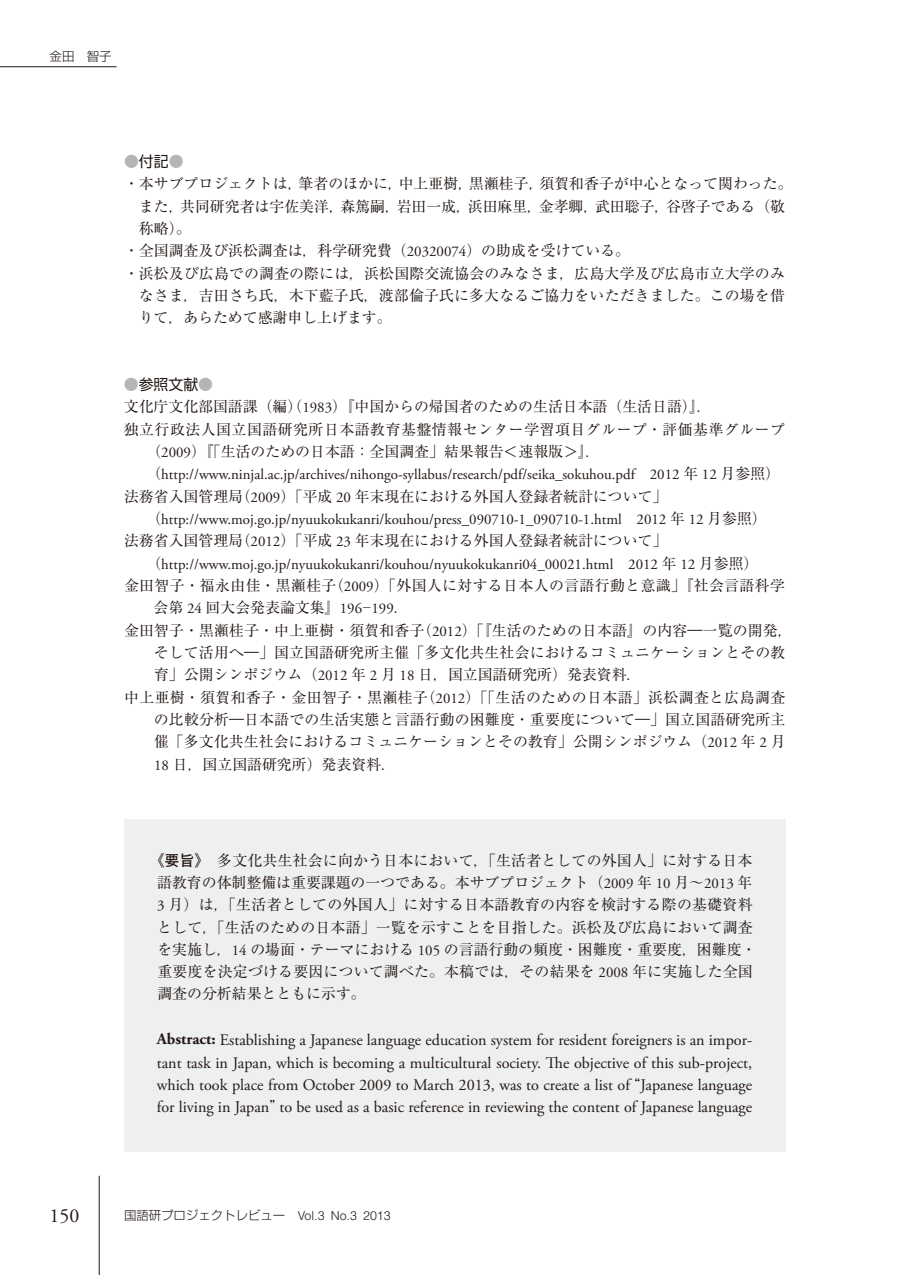
<style>
.page{position:relative;width:903px;height:1275px;background:#fff}
.page>*{position:absolute;margin:0;border:0;box-sizing:border-box;transform-origin:0 0}
.t1{font:19.78px "Adobe Garamond Pro";color:#231916}
.t2{font:16.1px/22.4px "Adobe Garamond Pro";color:#231916;text-align:justify}
.t3{font:14.88px/22.4px "Ryumin Pr 6 Regular 90 pv RKSJ H";letter-spacing:.01em;color:#231916}
.t4{font:14.88px "Adobe Garamond Pro";color:#231916}
.t5{font:14.88px "Ryumin Pr 6 Regular 90 pv RKSJ H";letter-spacing:.035em;color:#231916}
.t6{font:14.88px "Shin Go Pr 6 Regular 90 pv RKSJ H";color:#231916}
.t7{font:14.88px "Shin Go Pr 6 Regular 90 pv RKSJ H";color:#b5b5b6}
.t8{font:12.42px "Shin Go Pr 6 Light 90 pv RKSJ H";color:#231916}
.s1{color:#231916}
.s2{font-family:"Adobe Garamond Pro"}
.s3{color:#b5b5b6}
.s4{font-family:"Ryumin Pr 6 Regular 90 pv RKSJ H"}
.s5{font-family:"Futo Go B101 Pr 6 Bold 90 pv RKSJ H"}
.s6{font-weight:700}
.s7{font-family:"Helvetica";font-weight:300}
</style>
<div class="page">
<hr style="left:0;top:66px;width:117px;height:1px;background:#231916">
<hr style="left:99px;top:1176px;width:1px;height:99px;background:#231916">
<div style="left:124px;top:819px;width:661px;height:333px;background:#eeefef"></div>
<p class="t8" style="left:50px;top:51px;width:64px">金田　智子</p>
<p class="t7" style="left:124px;top:156px;width:61px">●<span class="s1">付記</span>●</p>
<p class="t3" style="left:124px;top:174px;width:670px">・本サブプロジェクトは，筆者のほかに，中上亜樹，黒瀬桂子，須賀和香子が中心となって関わった。</p>
<p class="t3" style="left:139px;top:197px;width:648px">また，共同研究者は宇佐美洋，森篤嗣，岩田一成，浜田麻里，金孝卿，武田聡子，谷啓子である（敬</p>
<p class="t3" style="left:139px;top:219px;width:54px">称略）。</p>
<p class="t3" style="left:124px;top:241px;width:507px">・全国調査及び浜松調査は，科学研究費（<span class="s2">20320074</span>）の助成を受けている。</p>
<p class="t3" style="left:124px;top:264px;width:662px">・浜松及び広島での調査の際には，浜松国際交流協会のみなさま，広島大学及び広島市立大学のみ</p>
<p class="t3" style="left:139px;top:286px;width:648px">なさま，吉田さち氏，木下藍子氏，渡部倫子氏に多大なるご協力をいただきました。この場を借</p>
<p class="t3" style="left:139px;top:308px;width:254px">りて，あらためて感謝申し上げます。</p>
<p class="t6" style="left:124px;top:379px;width:91px"><span class="s3">●</span>参照文献<span class="s3">●</span></p>
<p class="t3" style="left:124px;top:398px;width:589px">文化庁文化部国語課（編）（<span class="s2">1983</span>）『中国からの帰国者のための生活日本語（生活日語）』．</p>
<p class="t5" style="left:124px;top:424px;width:663px">独立行政法人国立国語研究所日本語教育基盤情報センター学習項目グループ・評価基準グループ</p>
<p class="t3" style="left:146px;top:442px;width:455px">（<span class="s2">2009</span>）『「生活のための日本語：全国調査」結果報告＜速報版＞』．</p>
<p class="t4" style="left:124px;top:469px;width:657px"><span class="s4">　　（</span>http://www.ninjal.ac.jp/archives/nihongo-syllabus/research/pdf/seika_sokuhou.pdf 2012 <span class="s4">年</span> 12 <span class="s4">月参照）</span></p>
<p class="t3" style="left:124px;top:487px;width:545px">法務省入国管理局（<span class="s2">2009</span>）「平成 <span class="s2">20</span> 年末現在における外国人登録者統計について」</p>
<p class="t4" style="left:124px;top:513px;width:644px"><span class="s4">　　（</span>http://www.moj.go.jp/nyuukokukanri/kouhou/press_090710-1_090710-1.html 2012 <span class="s4">年</span> 12 <span class="s4">月参照）</span></p>
<p class="t3" style="left:124px;top:532px;width:545px">法務省入国管理局（<span class="s2">2012</span>）「平成 <span class="s2">23</span> 年末現在における外国人登録者統計について」</p>
<p class="t4" style="left:124px;top:558px;width:636px"><span class="s4">　　（</span>http://www.moj.go.jp/nyuukokukanri/kouhou/nyuukokukanri04_00021.html 2012 <span class="s4">年</span> 12 <span class="s4">月参照）</span></p>
<p class="t3" style="left:124px;top:576px;width:662px">金田智子・福永由佳・黒瀬桂子（<span class="s2">2009</span>）「外国人に対する日本人の言語行動と意識」『社会言語科学</p>
<p class="t3" style="left:154px;top:599px;width:257px">会第 <span class="s2">24</span> 回大会発表論文集』<span class="s2">196</span>─<span class="s2">199</span>．</p>
<p class="t3" style="left:124px;top:621px;width:670px">金田智子・黒瀬桂子・中上亜樹・須賀和香子（<span class="s2">2012</span>）「『生活のための日本語』の内容―一覧の開発，</p>
<p class="t3" style="left:154px;top:643px;width:633px">そして活用へ―」国立国語研究所主催「多文化共生社会におけるコミュニケーションとその教</p>
<p class="t3" style="left:154px;top:666px;width:489px">育」公開シンポジウム（<span class="s2">2012</span> 年 <span class="s2">2</span> 月 <span class="s2">18</span> 日，国立国語研究所）発表資料．</p>
<p class="t3" style="left:124px;top:688px;width:662px">中上亜樹・須賀和香子・金田智子・黒瀬桂子（<span class="s2">2012</span>）「「生活のための日本語」浜松調査と広島調査</p>
<p class="t3" style="left:154px;top:710px;width:633px">の比較分析―日本語での生活実態と言語行動の困難度・重要度について―」国立国語研究所主</p>
<p class="t3" style="left:154px;top:732px;width:633px">催「多文化共生社会におけるコミュニケーションとその教育」公開シンポジウム（<span class="s2">2012</span> 年 <span class="s2">2</span> 月</p>
<p class="t3" style="left:154px;top:755px;width:243px"><span class="s2">18</span> 日，国立国語研究所）発表資料．</p>
<p class="t3" style="left:157px;top:851px;width:601px;text-indent:-8px"><span class="s5">《要旨》</span>　多文化共生社会に向かう日本において，「生活者としての外国人」に対する日本語教育の体制整備は重要課題の一つである。本サブプロジェクト（<span class="s2">2009</span> 年 <span class="s2">10</span> 月～<span class="s2">2013</span> 年<span class="s2">3</span> 月）は，「生活者としての外国人」に対する日本語教育の内容を検討する際の基礎資料として，「生活のための日本語」一覧を示すことを目指した。浜松及び広島において調査を実施し，<span class="s2">14</span> の場面・テーマにおける <span class="s2">105</span> の言語行動の頻度・困難度・重要度，困難度・重要度を決定づける要因について調べた。本稿では，その結果を <span class="s2">2008</span> 年に実施した全国調査の分析結果とともに示す。</p>
<p class="t2" style="left:157px;top:1030px;width:597px"><span class="s6">Abstract:</span> Establishing a Japanese language education system for resident foreigners is an impor&shy;tant task in Japan, which is becoming a multicultural society. The objective of this sub-project, which took place from October 2009 to March 2013, was to create a list of <span class="s4">“</span>Japanese language for living in Japan<span class="s4">”</span> to be used as a basic reference in reviewing the content of Japanese language</p>
<h1 class="t1" style="left:50px;top:1208px;width:31px">150</h1>
<p class="t8" style="left:124px;top:1211px;width:268px">国語研プロジェクトレビュー　<span class="s7">Vol.3 No.3 2013</span></p>
</div>
